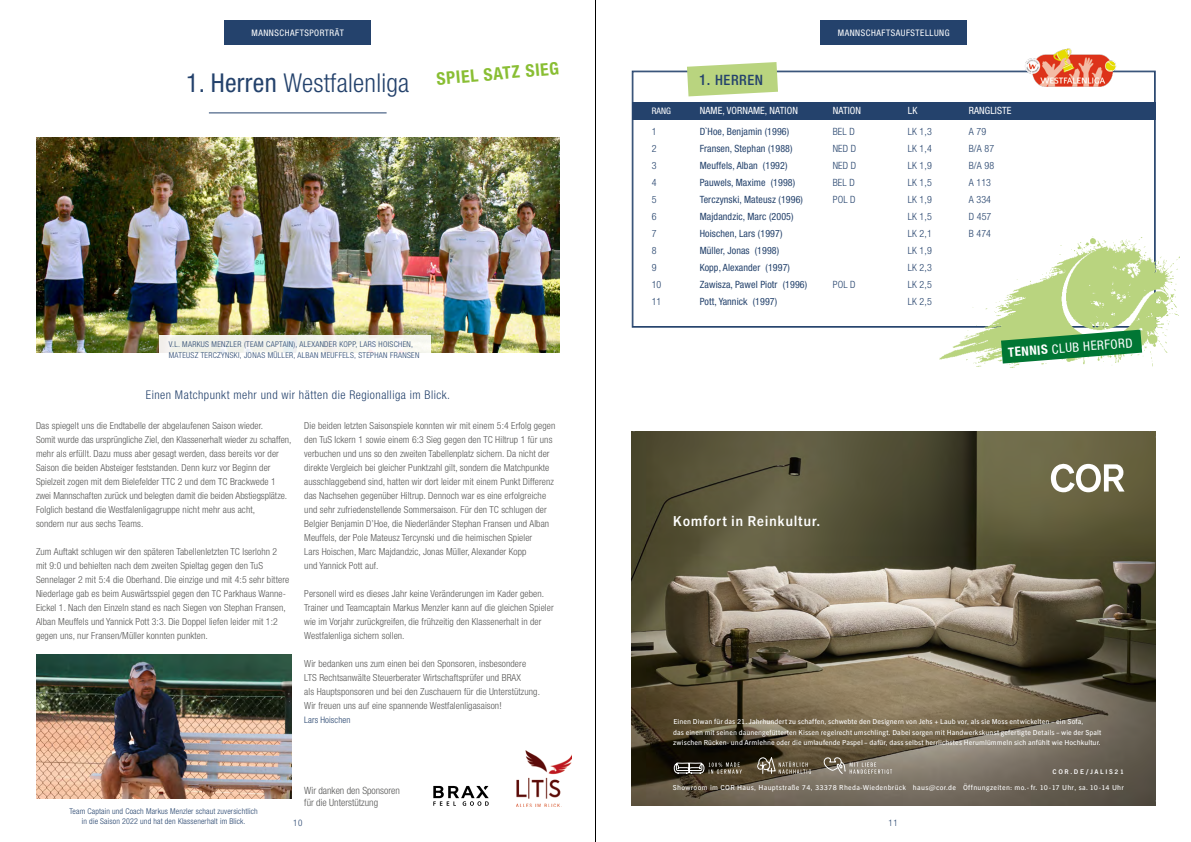
<style>
.page{position:relative;width:1191px;height:842px;background:#fff}
.page>*{position:absolute;margin:0;border:0;box-sizing:border-box;transform-origin:0 0}
.t1{font:300 condensed 26px "Helvetica Neue";letter-spacing:.01em;color:#24426c}
.t2{font:700 condensed 17.3px "Helvetica Neue";color:#89be33}
.t3{font:500 condensed 14.3px "Helvetica Neue";letter-spacing:.04em;color:#24426c}
.t4{font:500 13.9px "Cor Inter";letter-spacing:.04em;color:#fff}
.t5{font:condensed 12.9px "Helvetica Neue";color:#fff}
.t6{font:300 condensed 12px "Helvetica Neue";letter-spacing:.04em;color:#24426c}
.t7{font:condensed 10px "Helvetica Neue";letter-spacing:.01em;color:#24426c}
.t8{font:300 condensed 10px "Helvetica Neue";letter-spacing:.01em;color:#24426c}
.t9{font:300 condensed 10px/12px "Helvetica Neue";color:#575756}
.t10{font:condensed 10px "Helvetica Neue";letter-spacing:.01em;color:#fff}
.t11{font:300 condensed 9.7px/14px "Helvetica Neue";letter-spacing:.01em;color:#575756}
.t12{font:condensed 9px "Helvetica Neue";letter-spacing:.06em;color:#fff}
.t13{font:300 condensed 9px "Helvetica Neue";letter-spacing:.01em;color:#24426c}
.t14{font:300 condensed 8px/11px "Helvetica Neue";letter-spacing:.04em;color:#24426c}
.t15{font:300 condensed 8px/10px "Helvetica Neue";letter-spacing:.02em;color:#24426c;text-align:center}
.t16{font:6.9px/10.4px "Cor Inter";letter-spacing:.01em;color:#fff}
.t17{font:6.9px "Cor Inter";letter-spacing:.04em;color:#fff}
.t18{font:500 6.5px "Cor Inter";letter-spacing:.25em;color:#fff}
.s1{font-weight:400}
.s2{font-size:15px}
.s3{font-weight:700}
</style>
<div class="page">
<svg style="left:632px;top:71px;width:523px;height:257px"></svg>
<div style="left:632px;top:102px;width:523px;height:17px;background:#24426c"></div>
<svg style="left:687px;top:62px;width:91px;height:34px;background:#c2d990"></svg>
<div style="left:820px;top:20px;width:147px;height:25px;background:#24426c"></div>
<div style="left:224px;top:20px;width:147px;height:25px;background:#24426c"></div>
<hr style="left:209px;top:112px;width:177px;height:1px;background:#24426c">
<img style="left:36px;top:137px;width:523px;height:215px">
<div style="left:159px;top:335px;width:271px;height:19px;background:#f2f3ee"></div>
<img style="left:36px;top:654px;width:255px;height:144px">
<img style="left:909px;top:230px;width:271px;height:138px">
<svg style="left:1001px;top:330px;width:141px;height:34px"></svg>
<img style="left:631px;top:432px;width:524px;height:374px">
<svg style="left:1050px;top:459px;width:74px;height:33px"></svg>
<svg style="left:673px;top:762px;width:69px;height:12px"></svg>
<svg style="left:756px;top:756px;width:55px;height:18px"></svg>
<svg style="left:823px;top:756px;width:69px;height:18px"></svg>
<svg style="left:631px;top:432px;width:3px;height:6px"></svg>
<svg style="left:631px;top:800px;width:3px;height:6px"></svg>
<svg style="left:1149px;top:432px;width:7px;height:6px"></svg>
<svg style="left:1149px;top:800px;width:7px;height:6px"></svg>
<img style="left:1019px;top:48px;width:102px;height:44px">
<svg style="left:433px;top:786px;width:56px;height:20px"></svg>
<img style="left:516px;top:750px;width:55px;height:56px">
<hr style="left:595px;top:0;width:1px;height:842px;background:#000">
<p class="t12" style="left:251px;top:28px;width:94px">MANNSCHAFTSPORTRÄT</p>
<p class="t12" style="left:837px;top:27px;width:113px">MANNSCHAFTSAUFSTELLUNG</p>
<h1 class="t1" style="left:186px;top:67px;width:225px"><span class="s1">1. Herren</span> Westfalenliga</h1>
<h2 class="t2" style="left:436px;top:68px;width:124px;rotate:-5deg">SPIEL SATZ SIEG</h2>
<h3 class="t3" style="left:699px;top:72px;width:66px"><span class="s2">1.</span> HERREN</h3>
<p class="t14" style="left:169px;top:339px;width:252px">V.L. MARKUS MENZLER (TEAM CAPTAIN), ALEXANDER KOPP, LARS HOISCHEN,<br>MATEUSZ TERCZYNSKI, JONAS MÜLLER, ALBAN MEUFFELS, STEPHAN FRANSEN</p>
<p class="t6" style="left:146px;top:388px;width:306px">Einen Matchpunkt mehr und wir hätten die Regionalliga im Blick.</p>
<p class="t11" style="left:36px;top:419px;width:257px">Das spiegelt uns die Endtabelle der abgelaufenen Saison wieder.<br>Somit wurde das ursprüngliche Ziel, den Klassenerhalt wieder zu schaffen, mehr als erfüllt. Dazu muss aber gesagt werden, dass bereits vor der Saison die beiden Absteiger feststanden. Denn kurz vor Beginn der Spielzeit zogen mit dem Bielefelder TTC 2 und dem TC Brackwede 1 zwei Mannschaften zurück und belegten damit die beiden Abstiegsplätze.<br>Folglich bestand die Westfalenligagruppe nicht mehr aus acht,<br>sondern nur aus sechs Teams.</p>
<p class="t11" style="left:36px;top:545px;width:255px">Zum Auftakt schlugen wir den späteren Tabellenletzten TC Iserlohn 2 mit 9:0 und behielten nach dem zweiten Spieltag gegen den TuS Sennelager 2 mit 5:4 die Oberhand. Die einzige und mit 4:5 sehr bittere Niederlage gab es beim Auswärtsspiel gegen den TC Parkhaus Wanne-Eickel 1. Nach den Einzeln stand es nach Siegen von Stephan Fransen, Alban Meuffels und Yannick Pott 3:3. Die Doppel liefen leider mit 1:2 gegen uns, nur Fransen/Müller konnten punkten.</p>
<p class="t11" style="left:304px;top:419px;width:253px">Die beiden letzten Saisonspiele konnten wir mit einem 5:4 Erfolg gegen den TuS Ickern 1 sowie einem 6:3 Sieg gegen den TC Hiltrup 1 für uns verbuchen und uns so den zweiten Tabellenplatz sichern. Da nicht der direkte Vergleich bei gleicher Punktzahl gilt, sondern die Matchpunkte ausschlaggebend sind, hatten wir dort leider mit einem Punkt Differenz das Nachsehen gegenüber Hiltrup. Dennoch war es eine erfolgreiche und sehr zufriedenstellende Sommersaison. Für den TC schlugen der Belgier Benjamin D’Hoe, die Niederländer Stephan Fransen und Alban Meuffels, der Pole Mateusz Tercynski und die heimischen Spieler<br>Lars Hoischen, Marc Majdandzic, Jonas Müller, Alexander Kopp<br>und Yannick Pott auf.</p>
<p class="t11" style="left:304px;top:587px;width:251px">Personell wird es dieses Jahr keine Veränderungen im Kader geben.<br>Trainer und Teamcaptain Markus Menzler kann auf die gleichen Spieler wie im Vorjahr zurückgreifen, die frühzeitig den Klassenerhalt in der Westfalenliga sichern sollen.</p>
<p class="t11" style="left:304px;top:657px;width:237px">Wir bedanken uns zum einen bei den Sponsoren, insbesondere LTS Rechtsanwälte Steuerberater Wirtschaftsprüfer und BRAX<br>als Hauptsponsoren und bei den Zuschauern für die Unterstützung.<br>Wir freuen uns auf eine spannende Westfalenligasaison!</p>
<p class="t13" style="left:304px;top:715px;width:48px">Lars Hoischen</p>
<p class="t12" style="left:652px;top:106px;width:21px">RANG</p>
<p class="t10" style="left:700px;top:105px;width:100px">NAME, VORNAME, NATION</p>
<p class="t10" style="left:833px;top:105px;width:30px">NATION</p>
<p class="t10" style="left:908px;top:105px;width:11px">LK</p>
<p class="t10" style="left:969px;top:105px;width:44px">RANGLISTE</p>
<p class="t8" style="left:652px;top:126px;width:6px">1</p>
<p class="t7" style="left:700px;top:126px;width:91px">D`Hoe, Benjamin (1996)</p>
<p class="t8" style="left:833px;top:126px;width:23px">BEL D</p>
<p class="t8" style="left:908px;top:126px;width:25px">LK 1,3</p>
<p class="t8" style="left:969px;top:126px;width:19px">A 79</p>
<p class="t8" style="left:652px;top:143px;width:6px">2</p>
<p class="t7" style="left:700px;top:143px;width:94px">Fransen, Stephan (1988)</p>
<p class="t8" style="left:833px;top:143px;width:25px">NED D</p>
<p class="t8" style="left:908px;top:143px;width:25px">LK 1,4</p>
<p class="t8" style="left:969px;top:143px;width:27px">B/A 87</p>
<p class="t8" style="left:652px;top:160px;width:6px">3</p>
<p class="t7" style="left:700px;top:160px;width:89px">Meuffels, Alban (1992)</p>
<p class="t8" style="left:833px;top:160px;width:25px">NED D</p>
<p class="t8" style="left:908px;top:160px;width:25px">LK 1,9</p>
<p class="t8" style="left:969px;top:160px;width:27px">B/A 98</p>
<p class="t8" style="left:652px;top:177px;width:6px">4</p>
<p class="t7" style="left:700px;top:177px;width:97px">Pauwels, Maxime (1998)</p>
<p class="t8" style="left:833px;top:177px;width:23px">BEL D</p>
<p class="t8" style="left:908px;top:177px;width:25px">LK 1,5</p>
<p class="t8" style="left:969px;top:177px;width:24px">A 113</p>
<p class="t8" style="left:652px;top:194px;width:6px">5</p>
<p class="t7" style="left:700px;top:194px;width:105px">Terczynski, Mateusz (1996)</p>
<p class="t8" style="left:833px;top:194px;width:24px">POL D</p>
<p class="t8" style="left:908px;top:194px;width:25px">LK 1,9</p>
<p class="t8" style="left:969px;top:194px;width:24px">A 334</p>
<p class="t8" style="left:652px;top:211px;width:6px">6</p>
<p class="t7" style="left:700px;top:211px;width:95px">Majdandzic, Marc (2005)</p>
<p class="t8" style="left:908px;top:211px;width:25px">LK 1,5</p>
<p class="t8" style="left:969px;top:211px;width:24px">D 457</p>
<p class="t8" style="left:652px;top:228px;width:6px">7</p>
<p class="t7" style="left:700px;top:228px;width:84px">Hoischen, Lars (1997)</p>
<p class="t8" style="left:908px;top:228px;width:25px">LK 2,1</p>
<p class="t8" style="left:969px;top:228px;width:24px">B 474</p>
<p class="t8" style="left:652px;top:245px;width:6px">8</p>
<p class="t7" style="left:700px;top:245px;width:81px">Müller, Jonas (1998)</p>
<p class="t8" style="left:908px;top:245px;width:25px">LK 1,9</p>
<p class="t8" style="left:652px;top:262px;width:6px">9</p>
<p class="t7" style="left:700px;top:262px;width:92px">Kopp, Alexander (1997)</p>
<p class="t8" style="left:908px;top:262px;width:25px">LK 2,3</p>
<p class="t8" style="left:652px;top:279px;width:11px">10</p>
<p class="t7" style="left:700px;top:279px;width:109px">Zawisza, Pawel Piotr (1996)</p>
<p class="t8" style="left:833px;top:279px;width:24px">POL D</p>
<p class="t8" style="left:908px;top:279px;width:25px">LK 2,5</p>
<p class="t8" style="left:652px;top:296px;width:11px">11</p>
<p class="t7" style="left:700px;top:296px;width:79px">Pott, Yannick (1997)</p>
<p class="t8" style="left:908px;top:296px;width:25px">LK 2,5</p>
<h3 class="t4" style="left:673px;top:512px;width:149px">Komfort in Reinkultur.</h3>
<h3 class="t5" style="left:1007px;top:346px;width:126px;rotate:-5deg"><span class="s3">TENNIS</span> CLUB HERFORD</h3>
<p class="t16" style="left:673px;top:716px;width:429px">Einen Diwan für das 21. Jahrhundert zu schaffen, schwebte den Designern von Jehs + Laub vor, als sie Moss entwickelten – ein Sofa,<br>das einen mit seinen daunengefütterten Kissen regelrecht umschlingt. Dabei sorgen mit Handwerkskunst gefertigte Details – wie der Spalt zwischen Rücken- und Armlehne oder die umlaufende Paspel – dafür, dass selbst herrlichstes Herumlümmeln sich anfühlt wie Hochkultur.</p>
<p class="t15" style="left:69px;top:806px;width:190px">Team Captain und Coach Markus Menzler schaut zuversichtlich in die Saison 2022 und hat den Klassenerhalt im Blick.</p>
<p class="t9" style="left:304px;top:784px;width:97px">Wir danken den Sponsoren für die Unterstützung</p>
<p class="t18" style="left:1052px;top:767px;width:73px">COR.DE/JALIS21</p>
<p class="t17" style="left:673px;top:783px;width:452px">Showroom im COR Haus, Hauptstraße 74, 33378 Rheda-Wiedenbrück haus@cor.de Öffnungzeiten: mo.- fr. 10 -17 Uhr, sa. 10 -14 Uhr</p>
<p class="t13" style="left:293px;top:818px;width:11px">10</p>
<p class="t13" style="left:888px;top:818px;width:11px">11</p>
</div>
